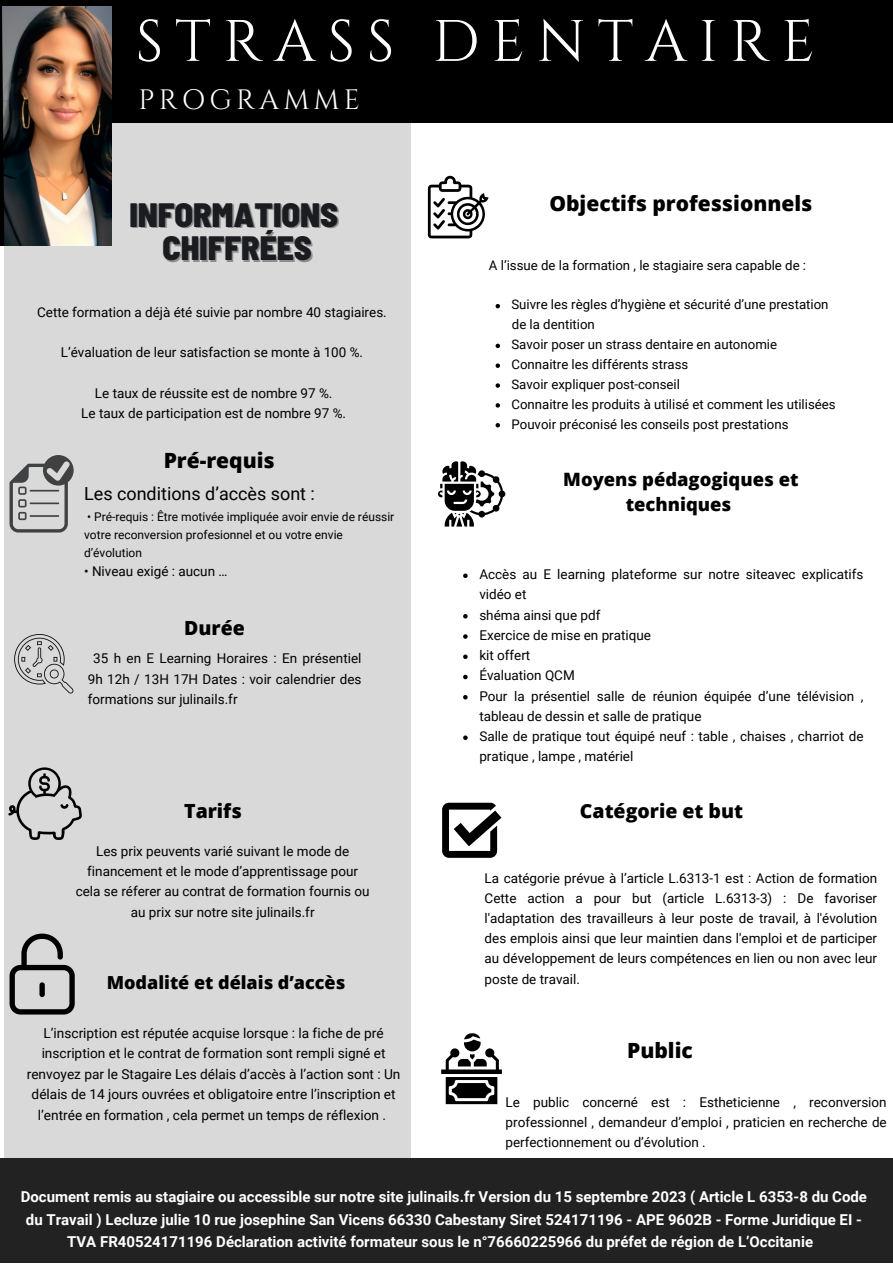
<style>
.page{position:relative;width:893px;height:1264px;background:#fff}
.page>*{position:absolute;margin:0;border:0;box-sizing:border-box;transform-origin:0 0}
.t1{font:58.35px "Cinzel";letter-spacing:.2em;color:#fff}
.t2{font:900 semi-condensed 33.75px "Barlow";color:#1b1c1f}
.t3{font:28.05px "Cinzel";letter-spacing:.15em;color:#fff}
.t4{font:800 21px "Open Sans";color:#000}
.t5{font:800 19.5px "Open Sans";color:#000}
.t6{font:800 18.45px/24.8px "Open Sans";color:#000;text-align:center}
.t7{font:18px "Roboto";color:#000}
.t8{font:800 18px "Open Sans";color:#000}
.t9{font:700 15px/22.5px "Roboto";color:#fff;text-align:center}
.t10{font:13.65px/20.5px "Roboto";color:#000;text-align:center}
.t11{font:13.5px/20.2px "Roboto";color:#000;text-align:justify}
.t12{font:13.2px "Roboto";color:#000}
.t13{font:12px/18px "Roboto";color:#000}
</style>
<div class="page">
<div style="left:0;top:0;width:892px;height:15px;background:#000"></div>
<div style="left:111px;top:10px;width:781px;height:112px;background:#000"></div>
<div style="left:5px;top:123px;width:406px;height:1136px;background:#d9d9d9"></div>
<img style="left:0;top:7px;width:111px;height:238px">
<svg style="left:428px;top:176px;width:60px;height:62px"></svg>
<svg style="left:438px;top:461px;width:67px;height:65px"></svg>
<svg style="left:442px;top:802px;width:59px;height:55px"></svg>
<svg style="left:441px;top:1033px;width:61px;height:71px"></svg>
<svg style="left:10px;top:455px;width:64px;height:77px"></svg>
<svg style="left:14px;top:634px;width:60px;height:59px"></svg>
<div style="left:0;top:1158px;width:892px;height:104px;background:#222"></div>
<svg style="left:8px;top:767px;width:74px;height:73px"></svg>
<svg style="left:10px;top:933px;width:65px;height:81px"></svg>
<div style="left:39px;top:982px;width:6px;height:15px;background:#010101;border-radius:3px"></div>
<svg style="left:495px;top:304px;width:5px;height:4px"></svg>
<svg style="left:495px;top:343px;width:5px;height:5px"></svg>
<svg style="left:495px;top:363px;width:5px;height:5px"></svg>
<svg style="left:495px;top:383px;width:5px;height:5px"></svg>
<svg style="left:495px;top:403px;width:5px;height:4px"></svg>
<svg style="left:495px;top:423px;width:5px;height:4px"></svg>
<svg style="left:463px;top:573px;width:4px;height:5px"></svg>
<svg style="left:463px;top:614px;width:4px;height:4px"></svg>
<svg style="left:463px;top:634px;width:4px;height:4px"></svg>
<svg style="left:463px;top:654px;width:4px;height:5px"></svg>
<svg style="left:463px;top:674px;width:4px;height:5px"></svg>
<svg style="left:463px;top:695px;width:4px;height:4px"></svg>
<svg style="left:463px;top:735px;width:4px;height:5px"></svg>
<p class="t1" style="left:135px;top:4px;width:680px">STRASS DENTAIRE</p>
<p class="t3" style="left:138px;top:81px;width:223px">PROGRAMME</p>
<p class="t2" style="left:129px;top:193px;width:210px">INFORMATIONS</p>
<p class="t2" style="left:162px;top:227px;width:151px">CHIFFRÉES</p>
<p class="t11" style="left:37px;top:302px;width:351px">Cette formation a déjà été suivie par nombre 40 stagiaires.</p>
<p class="t11" style="left:61px;top:342px;width:304px">L’évaluation de leur satisfaction se monte à 100 %.</p>
<p class="t11" style="left:95px;top:383px;width:239px">Le taux de réussite est de nombre 97 %.</p>
<p class="t11" style="left:81px;top:403px;width:266px">Le taux de participation est de nombre 97 %.</p>
<p class="t4" style="left:164px;top:445px;width:113px">Pré-requis</p>
<p class="t7" style="left:84px;top:483px;width:232px">Les conditions d’accès sont :</p>
<p class="t13" style="left:84px;top:508px;width:311px">• Pré-requis : Être motivée impliquée avoir envie de réussir votre reconversion profesionnel et ou votre envie d’évolution</p>
<p class="t11" style="left:84px;top:561px;width:145px">• Niveau exigé : aucun …</p>
<p class="t5" style="left:184px;top:614px;width:62px">Durée</p>
<p class="t11" style="left:88px;top:648px;width:275px;text-indent:5px">35 h en E Learning Horaires : En présentiel 9h 12h / 13H 17H Dates : voir calendrier des formations sur julinails.fr</p>
<p class="t5" style="left:184px;top:797px;width:59px">Tarifs</p>
<p class="t11" style="left:76px;top:841px;width:295px;text-align:center">Les prix peuvents varié suivant le mode de financement et le mode d’apprentissage pour cela se réferer au contrat de formation fournis ou au prix sur notre site julinails.fr</p>
<p class="t8" style="left:107px;top:969px;width:240px">Modalité et délais d’accès</p>
<p class="t10" style="left:27px;top:1022px;width:375px">L’inscription est réputée acquise lorsque : la fiche de pré inscription et le contrat de formation sont rempli signé et renvoyez par le Stagaire Les délais d’accès à l’action sont : Un délais de 14 jours ouvrées et obligatoire entre l’inscription et l’entrée en formation , cela permet un temps de réflexion .</p>
<p class="t4" style="left:549px;top:189px;width:264px">Objectifs professionnels</p>
<p class="t12" style="left:489px;top:257px;width:318px">A l’issue de la formation , le stagiaire sera capable de :</p>
<p class="t12" style="left:511px;top:297px;width:318px">Suivre les règles d’hygiène et sécurité d’une prestation</p>
<p class="t12" style="left:511px;top:337px;width:267px">Savoir poser un strass dentaire en autonomie</p>
<p class="t12" style="left:511px;top:357px;width:178px">Connaitre les différents strass</p>
<p class="t12" style="left:511px;top:376px;width:170px">Savoir expliquer post-conseil</p>
<p class="t12" style="left:511px;top:396px;width:326px">Connaitre les produits à utilisé et comment les utilisées</p>
<p class="t12" style="left:511px;top:416px;width:278px">Pouvoir préconisé les conseils post prestations</p>
<p class="t12" style="left:512px;top:317px;width:84px">de la dentition</p>
<p class="t6" style="left:563px;top:467px;width:237px">Moyens pédagogiques et techniques</p>
<p class="t11" style="left:479px;top:564px;width:385px">Accès au E learning plateforme sur notre siteavec explicatifs vidéo et</p>
<p class="t11" style="left:479px;top:605px;width:122px">shéma ainsi que pdf</p>
<p class="t11" style="left:479px;top:625px;width:173px">Exercice de mise en pratique</p>
<p class="t11" style="left:479px;top:645px;width:52px">kit offert</p>
<p class="t11" style="left:479px;top:665px;width:97px">Évaluation QCM</p>
<p class="t11" style="left:479px;top:686px;width:385px">Pour la présentiel salle de réunion équipée d’une télévision , tableau de dessin et salle de pratique</p>
<p class="t11" style="left:479px;top:726px;width:385px">Salle de pratique tout équipé neuf : table , chaises , charriot de pratique , lampe , matériel</p>
<p class="t5" style="left:580px;top:797px;width:165px">Catégorie et but</p>
<p class="t11" style="left:484px;top:868px;width:394px">La catégorie prévue à l’article L.6313-1 est : Action de formation Cette action a pour but (article L.6313-3) : De favoriser l'adaptation des travailleurs à leur poste de travail, à l'évolution des emplois ainsi que leur maintien dans l'emploi et de participer au développement de leurs compétences en lien ou non avec leur poste de travail.</p>
<p class="t4" style="left:627px;top:1035px;width:67px">Public</p>
<p class="t11" style="left:505px;top:1092px;width:382px">Le public concerné est : Estheticienne , reconversion professionnel , demandeur d’emploi , praticien en recherche de perfectionnement ou d’évolution .</p>
<p class="t9" style="left:21px;top:1185px;width:847px">Document remis au stagiaire ou accessible sur notre site julinails.fr Version du 15 septembre 2023 ( Article L 6353-8 du Code du Travail ) Lecluze julie 10 rue josephine San Vicens 66330 Cabestany Siret 524171196 - APE 9602B - Forme Juridique EI -<br>TVA FR40524171196 Déclaration activité formateur sous le n°76660225966 du préfet de région de L’Occitanie</p>
</div>
